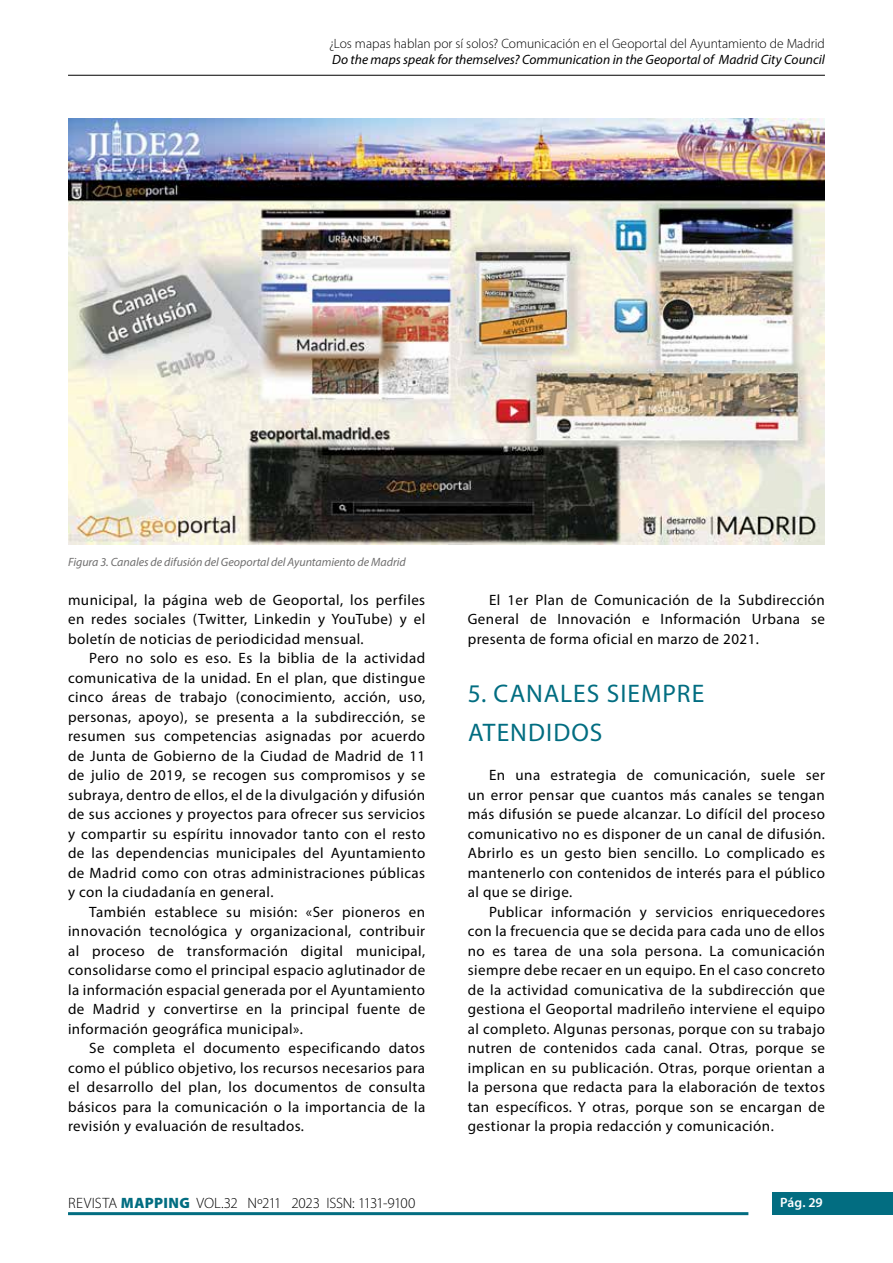
<style>
.page{position:relative;width:893px;height:1263px;background:#fff}
.page>*{position:absolute;margin:0;border:0;box-sizing:border-box;transform-origin:0 0}
.t1{font:25.5px/39px "Myriad Pro";letter-spacing:.04em;color:#026d81}
.t2{font:15px/19.5px "Myriad Pro";letter-spacing:.03em;color:#000;text-align:justify}
.t3{font:300 15px "Myriad Pro";letter-spacing:-.015em;color:#000}
.t4{font:300 13.5px "Myriad Pro";color:#000}
.t5{font:italic 13.5px "Myriad Pro";letter-spacing:.005em;color:#000}
.t6{font:600 13.5px "Myriad Pro";color:#fff}
.t7{font:italic 12px "Myriad Pro";color:#706f6f}
.s1{font-weight:900;color:#026d81}
</style>
<div class="page">
<div style="left:772px;top:1193px;width:121px;height:22px;background:#026d81"></div>
<hr style="left:68px;top:1212px;width:680px;height:3px;background:#026d81">
<hr style="left:68px;top:75px;width:757px;height:1px;background:#000">
<img style="left:68px;top:118px;width:757px;height:427px">
<p class="t4" style="left:329px;top:36px;width:497px">¿Los mapas hablan por sí solos? Comunicación en el Geoportal del Ayuntamiento de Madrid</p>
<p class="t5" style="left:332px;top:52px;width:494px">Do the maps speak for themselves? Communication in the Geoportal of Madrid City Council</p>
<p class="t7" style="left:68px;top:554px;width:339px">Figura 3. Canales de difusión del Geoportal del Ayuntamiento de Madrid</p>
<p class="t2" style="left:68px;top:589px;width:359px">municipal, la página web de Geoportal, los perfiles en redes sociales (Twitter, Linkedin y YouTube) y el boletín de noticias de periodicidad mensual.</p>
<p class="t2" style="left:68px;top:648px;width:359px;text-indent:21px">Pero no solo es eso. Es la biblia de la actividad comunicativa de la unidad. En el plan, que distingue cinco áreas de trabajo (conocimiento, acción, uso, personas, apoyo), se presenta a la subdirección, se resumen sus competencias asignadas por acuerdo de Junta de Gobierno de la Ciudad de Madrid de 11 de julio de 2019, se recogen sus compromisos y se subraya, dentro de ellos, el de la divulgación y difusión de sus acciones y proyectos para ofrecer sus servicios y compartir su espíritu innovador tanto con el resto de las dependencias municipales del Ayuntamiento de Madrid como con otras administraciones públicas y con la ciudadanía en general.</p>
<p class="t2" style="left:68px;top:901px;width:359px;text-indent:21px">También establece su misión: «Ser pioneros en innovación tecnológica y organizacional, contribuir al proceso de transformación digital municipal, consolidarse como el principal espacio aglutinador de la información espacial generada por el Ayuntamiento de Madrid y convertirse en la principal fuente de información geográfica municipal».</p>
<p class="t2" style="left:68px;top:1038px;width:359px;text-indent:21px">Se completa el documento especificando datos como el público objetivo, los recursos necesarios para el desarrollo del plan, los documentos de consulta básicos para la comunicación o la importancia de la revisión y evaluación de resultados.</p>
<p class="t2" style="left:468px;top:589px;width:359px;text-indent:21px">El 1er Plan de Comunicación de la Subdirección General de Innovación e Información Urbana se presenta de forma oficial en marzo de 2021.</p>
<h1 class="t1" style="left:468px;top:674px;width:238px">5. CANALES SIEMPRE<br>ATENDIDOS</h1>
<p class="t2" style="left:468px;top:765px;width:359px;text-indent:21px">En una estrategia de comunicación, suele ser un error pensar que cuantos más canales se tengan más difusión se puede alcanzar. Lo difícil del proceso comunicativo no es disponer de un canal de difusión.<br>Abrirlo es un gesto bien sencillo. Lo complicado es mantenerlo con contenidos de interés para el público al que se dirige.</p>
<p class="t2" style="left:468px;top:901px;width:359px;text-indent:21px">Publicar información y servicios enriquecedores con la frecuencia que se decida para cada uno de ellos no es tarea de una sola persona. La comunicación siempre debe recaer en un equipo. En el caso concreto de la actividad comunicativa de la subdirección que gestiona el Geoportal madrileño interviene el equipo al completo. Algunas personas, porque con su trabajo nutren de contenidos cada canal. Otras, porque se implican en su publicación. Otras, porque orientan a la persona que redacta para la elaboración de textos tan específicos. Y otras, porque son se encargan de gestionar la propia redacción y comunicación.</p>
<p class="t3" style="left:68px;top:1194px;width:349px">REVISTA <span class="s1">MAPPING</span> VOL.32 Nº211 2023 ISSN: 1131-9100</p>
<p class="t6" style="left:780px;top:1194px;width:44px">Pág. 29</p>
</div>
